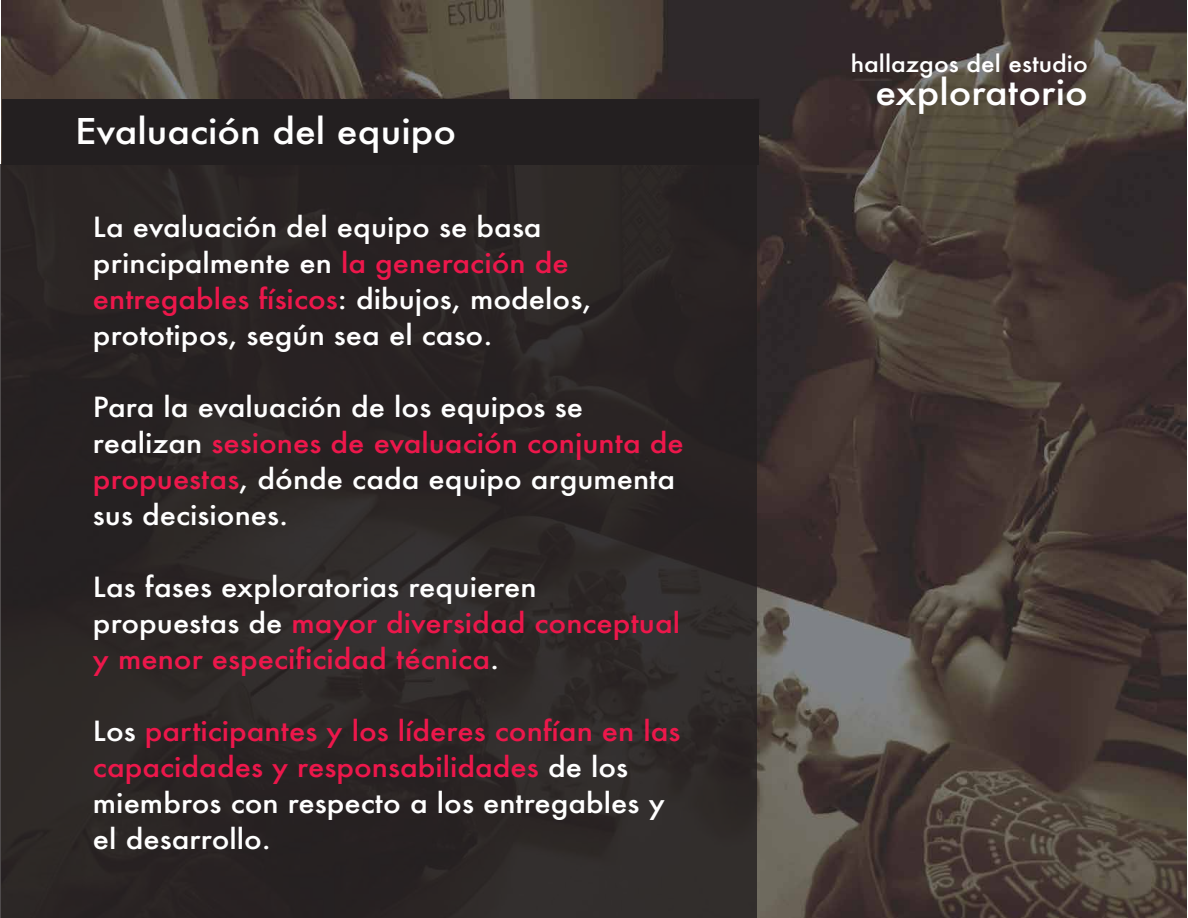
<style>
.page{position:relative;width:1188px;height:918px;background:#fff}
.page>*{position:absolute;margin:0;border:0;box-sizing:border-box;transform-origin:0 0}
.t1{font:500 34.5px "Futura";color:#fff;scale:1.09 1}
.t2{font:500 27px/36px "Futura";color:#fff;scale:1.09 1}
.t3{font:500 27px/36px "Futura";color:#ed174b;scale:1.09 1}
.t4{font:500 22.5px "Futura";color:#fff;scale:1.09 1}
.s1{color:#ed174b}
.s2{color:#fff}
</style>
<div class="page">
<img style="left:2px;top:0;width:1184px;height:918px">
<div style="left:0;top:165px;width:756px;height:753px;background:#2a2524"></div>
<div style="left:2px;top:99px;width:756px;height:66px;background:#231f20"></div>
<p class="t1" style="left:75px;top:108px;width:351px">Evaluación del equipo</p>
<p class="t2" style="left:93px;top:208px;width:459px">La evaluación del equipo se basa principalmente en <span class="s1">la generación de entregables físicos</span>: dibujos, modelos, prototipos, según sea el caso.</p>
<p class="t2" style="left:93px;top:388px;width:544px">Para la evaluación de los equipos se realizan <span class="s1">sesiones de evaluación conjunta de propuestas</span>, dónde cada equipo argumenta sus decisiones.</p>
<p class="t3" style="left:93px;top:568px;width:540px"><span class="s2">Las fases exploratorias requieren propuestas de</span> mayor diversidad conceptual y menor especificidad técnica<span class="s2">.</span></p>
<p class="t3" style="left:93px;top:712px;width:541px"><span class="s2">Los</span> participantes y los líderes confían en las capacidades y responsabilidades <span class="s2">de los miembros con respecto a los entregables y el desarrollo.</span></p>
<p class="t4" style="left:851px;top:49px;width:219px">hallazgos del estudio</p>
<p class="t1" style="left:876px;top:69px;width:196px">exploratorio</p>
</div>
